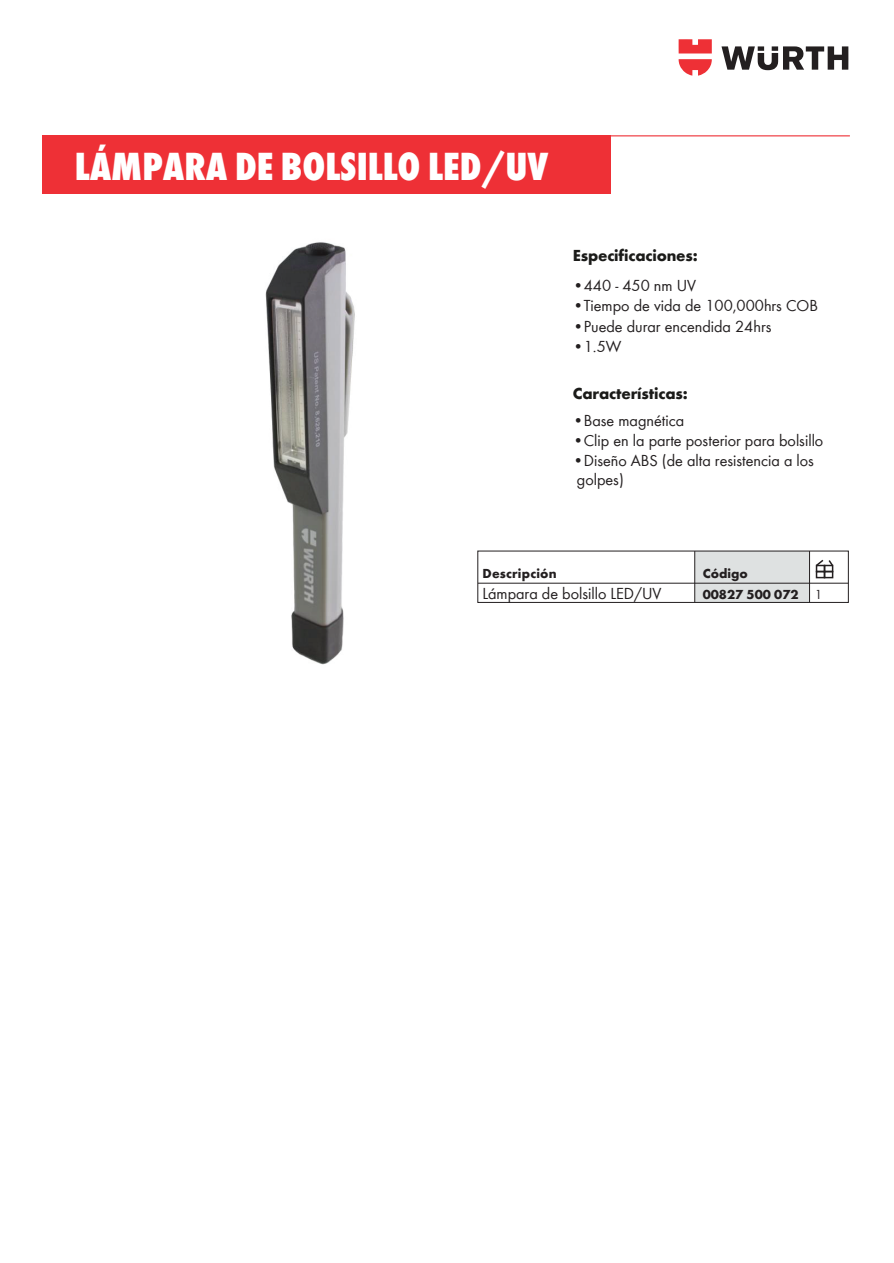
<style>
.page{position:relative;width:894px;height:1263px;background:#fff}
.page>*{position:absolute;margin:0;border:0;box-sizing:border-box;transform-origin:0 0}
.t1{font:800 condensed 40.5px "Wuerth";color:#fff}
.t2{font:16.5px/19.8px "Wuerth";color:#231f20}
.t3{font:700 16.5px "Wuerth";letter-spacing:-.01em;color:#1b1b19}
.t4{font:700 13.5px/20.7px "Wuerth";color:#231f20}
.s1{font-weight:400}
</style>
<div class="page">
<div style="left:43px;top:135px;width:568px;height:59px;background:#ee3036"></div>
<hr style="left:573px;top:135px;width:277px;height:1px;background:#ee3036">
<svg style="left:679px;top:39px;width:33px;height:37px"></svg>
<svg style="left:722px;top:46px;width:126px;height:24px"></svg>
<img style="left:265px;top:242px;width:90px;height:423px">
<div style="left:695px;top:551px;width:115px;height:52px;background:#dee1e1"></div>
<div style="left:478px;top:551px;width:371px;height:52px;border:1px solid #231f20"></div>
<div style="left:816px;top:571px;width:9px;height:7px;border:2px solid #231f20"></div>
<div style="left:824px;top:565px;width:9px;height:7px;border:2px solid #231f20"></div>
<div style="left:824px;top:571px;width:9px;height:7px;border:2px solid #231f20"></div>
<svg style="left:815px;top:559px;width:19px;height:9px"></svg>
<hr style="left:478px;top:583px;width:370px;height:1px;background:#231f20">
<hr style="left:809px;top:551px;width:1px;height:51px;background:#231f20">
<hr style="left:694px;top:551px;width:1px;height:51px;background:#231f20">
<h1 class="t1" style="left:75px;top:138px;width:475px">LÁMPARA DE BOLSILLO LED/UV</h1>
<p class="t3" style="left:573px;top:243px;width:127px">Especificaciones:</p>
<p class="t2" style="left:573px;top:275px;width:125px">•440 - 450 nm UV</p>
<p class="t2" style="left:573px;top:295px;width:247px">•Tiempo de vida de 100,000hrs COB</p>
<p class="t2" style="left:573px;top:316px;width:200px">•Puede durar encendida 24hrs</p>
<p class="t2" style="left:573px;top:336px;width:50px">•1.5W</p>
<p class="t3" style="left:573px;top:381px;width:116px">Características:</p>
<p class="t2" style="left:573px;top:410px;width:113px">•Base magnética</p>
<p class="t2" style="left:573px;top:430px;width:252px">•Clip en la parte posterior para bolsillo</p>
<p class="t2" style="left:573px;top:450px;width:243px">•Diseño ABS (de alta resistencia a los golpes)</p>
<p class="t4" style="left:482px;top:562px;width:76px">Descripción</p>
<p class="t4" style="left:703px;top:562px;width:121px">Código<br>00827 500 072 <span class="s1">1</span></p>
<p class="t2" style="left:482px;top:583px;width:181px">Lámpara de bolsillo LED/UV</p>
</div>
